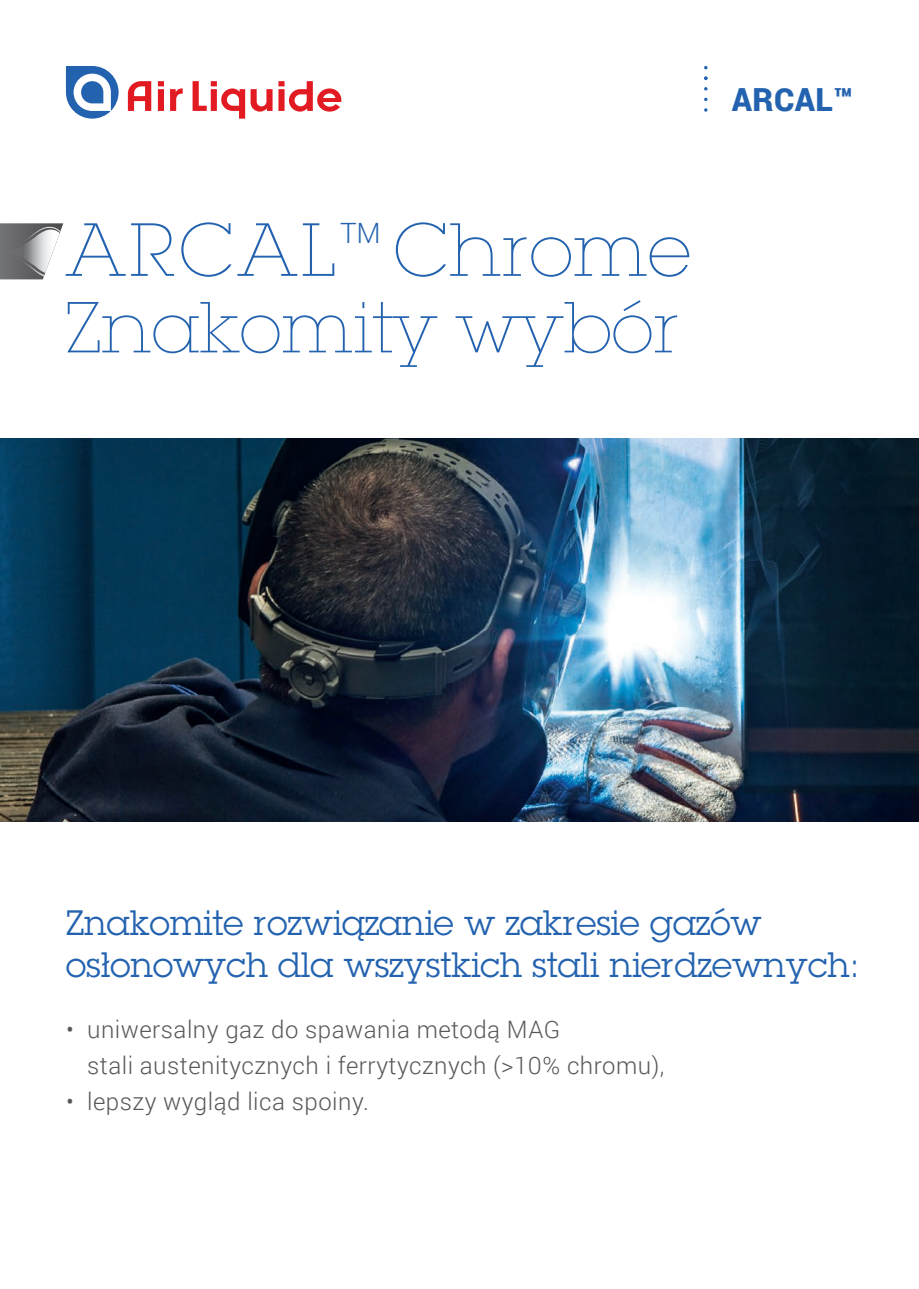
<style>
.page{position:relative;width:919px;height:1289px;background:#fff}
.page>*{position:absolute;margin:0;border:0;box-sizing:border-box;transform-origin:0 0}
.t1{font:200 73.5px "Lubalin Graph PCS";letter-spacing:.03em;color:#2362af}
.t2{font:200 70.5px "Lubalin Graph PCS";color:#2362af}
.t3{font:34.5px/42px "Lubalin Graph PCS";color:#2362af}
._03A_notes{font:900 31.8px "Roboto";letter-spacing:.015em;color:#2362af}
.t4{font:300 28.05px "Roboto";color:#2362af}
.t5{font:300 24px/36px "Roboto";letter-spacing:.02em;color:#57585a}
</style>
<div class="page">
<img style="left:0;top:438px;width:918px;height:383px">
<svg style="left:0;top:223px;width:63px;height:56px"></svg>
<svg style="left:66px;top:66px;width:53px;height:53px"></svg>
<svg style="left:170px;top:88px;width:13px;height:23px"></svg>
<svg style="left:158px;top:81px;width:6px;height:30px"></svg>
<svg style="left:128px;top:81px;width:23px;height:30px"></svg>
<svg style="left:192px;top:81px;width:80px;height:38px"></svg>
<svg style="left:278px;top:81px;width:63px;height:31px"></svg>
<svg style="left:704px;top:108px;width:3px;height:4px"></svg>
<svg style="left:704px;top:76px;width:3px;height:4px"></svg>
<p class="_03A_notes" style="left:731px;top:77px;width:123px">ARCAL™</p>
<p class="t1" style="left:66px;top:208px;width:270px">ARCAL</p>
<p class="t4" style="left:340px;top:214px;width:42px">TM</p>
<p class="t1" style="left:393px;top:208px;width:299px">Chrome</p>
<p class="t2" style="left:66px;top:287px;width:613px">Znakomity wybór</p>
<p class="t3" style="left:66px;top:901px;width:795px">Znakomite rozwiązanie w zakresie gazów osłonowych dla wszystkich stali nierdzewnych:</p>
<p class="t5" style="left:87px;top:1011px;width:578px;text-indent:-21px">• uniwersalny gaz do spawania metodą MAG<br>stali austenitycznych i ferrytycznych (&gt;10% chromu),</p>
<p class="t5" style="left:66px;top:1083px;width:304px">• lepszy wygląd lica spoiny.</p>
</div>
